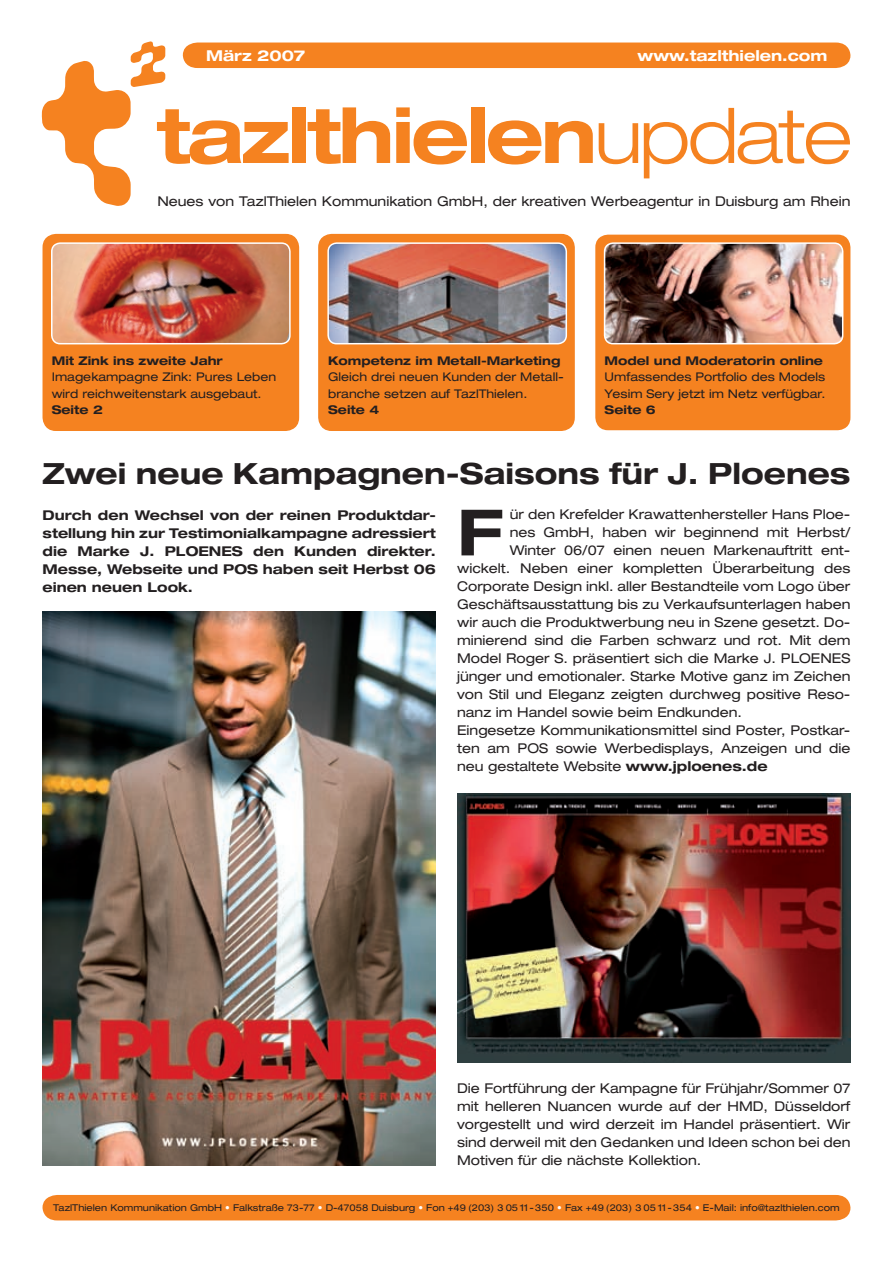
<style>
.page{position:relative;width:893px;height:1263px;background:#fff}
.page>*{position:absolute;margin:0;border:0;box-sizing:border-box;transform-origin:0 0}
.t1{font:700 expanded 76.5px "Helvetica Neue";letter-spacing:-.04em;color:#f58220}
.t2{font:700 expanded 63.9px "Helvetica Neue";color:#231f20}
.t3{font:700 expanded 29.25px "Helvetica Neue";color:#231f20}
.t4{font:700 expanded 15px "Helvetica Neue";color:#fff}
.t5{font:expanded 13.5px/18px "Helvetica Neue";color:#231f20;text-align:justify}
.t6{font:700 expanded 13.5px/18px "Helvetica Neue";color:#231f20;text-align:justify}
.t7{font:expanded 12px/16.5px "Helvetica Neue";color:#231f20}
.t8{font:700 expanded 12px "Helvetica Neue";color:#231f20}
.t9{font:expanded 9.3px "Helvetica Neue";color:#231f20}
.s1{font-weight:300}
.s2{font-weight:700}
.s3{color:#fff}
</style>
<div class="page">
<svg style="left:42px;top:41px;width:123px;height:165px"></svg>
<div style="left:183px;top:43px;width:667px;height:25px;background:#f58220"></div>
<img style="left:43px;top:611px;width:393px;height:554px">
<img style="left:457px;top:794px;width:393px;height:269px">
<div style="left:43px;top:1195px;width:807px;height:25px;background:#f58220"></div>
<div style="left:43px;top:235px;width:255px;height:195px;background:#f58220;border-radius:13px"></div>
<div style="left:43px;top:234px;width:256px;height:197px;border:2px solid #f58220;border-radius:13px"></div>
<div style="left:319px;top:235px;width:255px;height:195px;background:#f58220;border-radius:13px"></div>
<div style="left:318px;top:234px;width:257px;height:197px;border:2px solid #f58220;border-radius:13px"></div>
<div style="left:595px;top:235px;width:255px;height:195px;background:#f58220;border-radius:13px"></div>
<img style="left:52px;top:245px;width:238px;height:99px">
<div style="left:51px;top:242px;width:240px;height:102px;border:2px solid #fff;border-radius:9px"></div>
<img style="left:605px;top:243px;width:237px;height:101px;border-radius:9px">
<div style="left:604px;top:242px;width:239px;height:102px;border:2px solid #fff;border-radius:9px"></div>
<img style="left:328px;top:243px;width:238px;height:101px;border-radius:9px">
<div style="left:327px;top:242px;width:240px;height:102px;border:2px solid #fff;border-radius:9px"></div>
<p class="t4" style="left:206px;top:46px;width:101px">März 2007</p>
<p class="t4" style="left:638px;top:46px;width:191px">www.tazlthielen.com</p>
<h1 class="t1" style="left:156px;top:88px;width:697px">tazlthielen<span class="s1">update</span></h1>
<p class="t5" style="left:157px;top:192px;width:695px">Neues von TazlThielen Kommunikation GmbH, der kreativen Werbeagentur in Duisburg am Rhein</p>
<p class="t8" style="left:52px;top:353px;width:173px">Mit Zink ins zweite Jahr</p>
<p class="t7" style="left:52px;top:368px;width:226px">Imagekampagne Zink: Pures Leben wird reichweitenstark ausgebaut.</p>
<p class="t8" style="left:52px;top:402px;width:53px">Seite 2</p>
<p class="t8" style="left:328px;top:353px;width:234px">Kompetenz im Metall-Marketing</p>
<p class="t7" style="left:328px;top:368px;width:237px">Gleich drei neuen Kunden der Metall&shy;branche setzen auf TazlThielen.</p>
<p class="t8" style="left:328px;top:402px;width:53px">Seite 4</p>
<p class="t8" style="left:605px;top:353px;width:220px">Model und Moderatorin online</p>
<p class="t7" style="left:605px;top:368px;width:222px">Umfassendes Portfolio des Models<br>Yesim Sery jetzt im Netz verfügbar.</p>
<p class="t8" style="left:605px;top:402px;width:53px">Seite 6</p>
<h3 class="t3" style="left:43px;top:455px;width:809px">Zwei neue Kampagnen-Saisons für J. Ploenes</h3>
<h2 class="t2" style="left:457px;top:492px;width:48px">F</h2>
<p class="t5" style="left:510px;top:505px;width:342px">ür den Krefelder Krawattenhersteller Hans Ploe-</p>
<p class="t6" style="left:43px;top:505px;width:395px">Durch den Wechsel von der reinen Produktdar&shy;stellung hin zur Testimonialkampagne adressiert die Marke J. PLOENES den Kunden direkter.<br>Messe, Webseite und POS haben seit Herbst 06 einen neuen Look.</p>
<p class="t5" style="left:510px;top:523px;width:342px">nes GmbH, haben wir beginnend mit Herbst/</p>
<p class="t5" style="left:510px;top:541px;width:342px">Winter 06/07 einen neuen Markenauftritt ent-</p>
<p class="t5" style="left:457px;top:559px;width:395px">wickelt. Neben einer kompletten Überarbeitung des</p>
<p class="t5" style="left:457px;top:577px;width:395px">Corporate Design inkl. aller Bestandteile vom Logo über</p>
<p class="t5" style="left:457px;top:595px;width:395px">Geschäftsausstattung bis zu Verkaufsunterlagen haben</p>
<p class="t5" style="left:457px;top:613px;width:395px">wir auch die Produktwerbung neu in Szene gesetzt. Do-</p>
<p class="t5" style="left:457px;top:631px;width:395px">minierend sind die Farben schwarz und rot. Mit dem</p>
<p class="t5" style="left:457px;top:649px;width:395px">Model Roger S. präsentiert sich die Marke J. PLOENES</p>
<p class="t5" style="left:457px;top:667px;width:395px">jünger und emotionaler. Starke Motive ganz im Zeichen</p>
<p class="t5" style="left:457px;top:685px;width:395px">von Stil und Eleganz zeigten durchweg positive Reso-</p>
<p class="t5" style="left:457px;top:703px;width:286px">nanz im Handel sowie beim Endkunden.</p>
<p class="t5" style="left:457px;top:721px;width:395px">Eingesetze Kommunikationsmittel sind Poster, Postkar-</p>
<p class="t5" style="left:457px;top:739px;width:395px">ten am POS sowie Werbedisplays, Anzeigen und die</p>
<p class="t5" style="left:457px;top:757px;width:312px">neu gestaltete Website <span class="s2">www.jploenes.de</span></p>
<p class="t5" style="left:457px;top:1079px;width:395px">Die Fortführung der Kampagne für Frühjahr/Sommer 07 mit helleren Nuancen wurde auf der HMD, Düsseldorf vorgestellt und wird derzeit im Handel präsentiert. Wir sind derweil mit den Gedanken und Ideen schon bei den Motiven für die nächste Kollektion.</p>
<p class="t9" style="left:53px;top:1202px;width:788px">TazlThielen Kommunikation GmbH <span class="s3">•</span> Falkstraße 73-77 <span class="s3">•</span> D-47058 Duisburg <span class="s3">•</span> Fon +49 (203) 3 05 11 -350 <span class="s3">•</span> Fax +49 (203) 3 05 11 -354 <span class="s3">•</span> E-Mail: info@tazlthielen.com</p>
</div>
